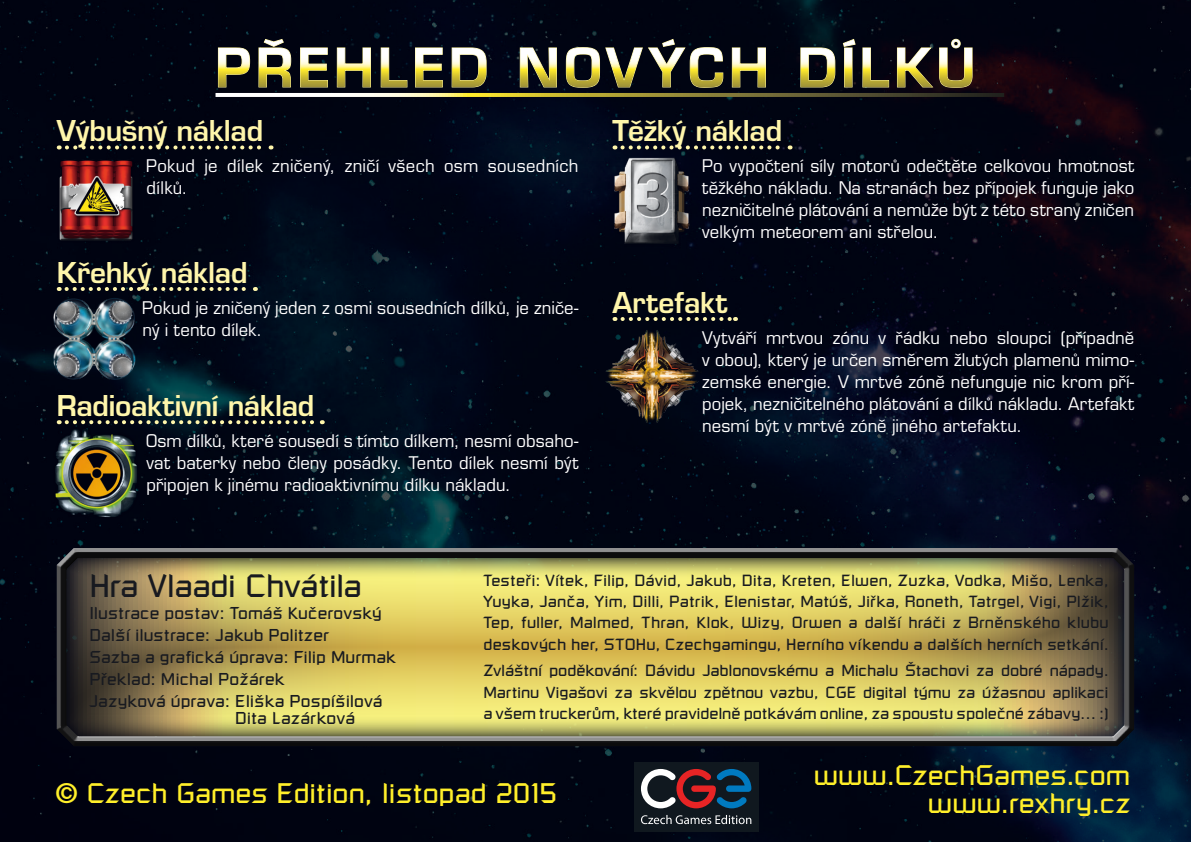
<style>
.page{position:relative;width:1191px;height:842px;background:#fff}
.page>*{position:absolute;margin:0;border:0;box-sizing:border-box;transform-origin:0 0}
.t1{font:600 52px "Eurostile CE";letter-spacing:.085em;color:#fff}
.t2{font:500 32px "Russell Square CE";letter-spacing:-.005em;color:#181a20}
.t3{font:500 28px/27.8px "Russell Square CE";color:#ffef2a;text-align:right}
.t4{font:600 28px "Eurostile CE";letter-spacing:-.015em;color:#fff6ab}
.t5{font:600 28px "Eurostile CE";letter-spacing:.005em;color:#fff6ab}
.t6{font:500 17px/22px "Eurostile CE";letter-spacing:.01em;color:#fff;text-align:justify}
.t7{font:500 17px/22px "Russell Square CE";letter-spacing:.015em;color:#181a20}
.t8{font:500 16px/21.2px "Russell Square CE";letter-spacing:.01em;color:#181a20;text-align:justify}
</style>
<div class="page">
<img style="left:0;top:0;width:1191px;height:842px">
<svg style="left:67px;top:145px;width:204px;height:4px"></svg>
<svg style="left:142px;top:287px;width:114px;height:4px"></svg>
<svg style="left:67px;top:420px;width:256px;height:4px"></svg>
<img style="left:57px;top:159px;width:78px;height:83px">
<img style="left:45px;top:287px;width:97px;height:97px">
<img style="left:52px;top:426px;width:88px;height:94px">
<svg style="left:622px;top:145px;width:168px;height:4px"></svg>
<svg style="left:622px;top:317px;width:114px;height:4px"></svg>
<img style="left:613px;top:151px;width:77px;height:101px">
<img style="left:601px;top:325px;width:101px;height:101px">
<svg style="left:215px;top:93px;width:789px;height:4px"></svg>
<svg style="left:217px;top:47px;width:34px;height:41px"></svg>
<svg style="left:258px;top:38px;width:34px;height:50px"></svg>
<svg style="left:299px;top:47px;width:29px;height:41px"></svg>
<svg style="left:336px;top:47px;width:35px;height:41px"></svg>
<svg style="left:380px;top:47px;width:28px;height:41px"></svg>
<svg style="left:414px;top:47px;width:29px;height:41px"></svg>
<svg style="left:451px;top:47px;width:36px;height:41px"></svg>
<svg style="left:519px;top:47px;width:38px;height:41px"></svg>
<svg style="left:565px;top:38px;width:159px;height:50px"></svg>
<svg style="left:731px;top:47px;width:35px;height:41px"></svg>
<svg style="left:800px;top:47px;width:36px;height:41px"></svg>
<svg style="left:842px;top:38px;width:14px;height:50px"></svg>
<svg style="left:862px;top:47px;width:27px;height:41px"></svg>
<svg style="left:896px;top:38px;width:77px;height:50px"></svg>
<svg style="left:55px;top:547px;width:1080px;height:6px;fill:#8c8c8d"></svg>
<div style="left:55px;top:553px;width:1080px;height:196px;background:#181a20;opacity:.75"></div>
<div style="left:634px;top:762px;width:124px;height:69px;background:#10181f"></div>
<svg style="left:641px;top:815px;width:110px;height:9px"></svg>
<svg style="left:641px;top:769px;width:110px;height:39px"></svg>
<h1 class="t1" style="left:215px;top:35px;width:761px">PŘEHLED NOVÝCH DÍLKŮ</h1>
<h3 class="t4" style="left:57px;top:114px;width:208px">Výbušný náklad</h3>
<p class="t6" style="left:146px;top:155px;width:434px">Pokud je dílek zničený, zničí všech osm sousedních dílků.</p>
<h3 class="t4" style="left:57px;top:255px;width:192px">Křehký náklad</h3>
<p class="t6" style="left:142px;top:296px;width:438px">Pokud je zničený jeden z osmi sousedních dílků, je zniče&shy;ný i tento dílek.</p>
<h3 class="t4" style="left:57px;top:388px;width:259px">Radioaktivní náklad</h3>
<p class="t6" style="left:146px;top:429px;width:434px">Osm dílků, které sousedí s tímto dílkem, nesmí obsaho&shy;vat baterky nebo členy posádky. Tento dílek nesmí být připojen k jinému radioaktivnímu dílku nákladu.</p>
<h3 class="t4" style="left:612px;top:114px;width:171px">Těžký náklad</h3>
<p class="t6" style="left:702px;top:155px;width:434px">Po vypočtení síly motorů odečtěte celkovou hmotnost těžkého nákladu. Na stranách bez přípojek funguje jako nezničitelné plátování a nemůže být z této strany zničen velkým meteorem ani střelou.</p>
<h3 class="t5" style="left:612px;top:285px;width:117px">Artefakt</h3>
<p class="t6" style="left:702px;top:326px;width:434px">Vytváří mrtvou zónu v řádku nebo sloupci (případně v obou), který je určen směrem žlutých plamenů mimo&shy;zemské energie. V mrtvé zóně nefunguje nic krom pří&shy;pojek, nezničitelného plátování a dílků nákladu. Artefakt nesmí být v mrtvé zóně jiného artefaktu.</p>
<h2 class="t2" style="left:89px;top:562px;width:274px">Hra Vlaadi Chvátila</h2>
<p class="t7" style="left:89px;top:601px;width:308px">Ilustrace postav: Tomáš Kučerovský Další ilustrace: Jakub Politzer<br>Sazba a grafická úprava: Filip Murmak Překlad: Michal Požárek<br>Jazyková úprava: Eliška Pospíšilová</p>
<p class="t7" style="left:235px;top:705px;width:121px">Dita Lazárková</p>
<p class="t8" style="left:483px;top:568px;width:627px">Testeři: Vítek, Filip, Dávid, Jakub, Dita, Kreten, Elwen, Zuzka, Vodka, Mišo, Lenka, Yuyka, Janča, Yim, Dilli, Patrik, Elenistar, Matúš, Jiřka, Roneth, Tatrgel, Vigi, Plžik, Tep, fuller, Malmed, Thran, Klok, Wizy, Orwen a další hráči z Brněnského klubu deskových her, STOHu, Czechgamingu, Herního víkendu a dalších herních setkání.</p>
<p class="t8" style="left:483px;top:659px;width:627px">Zvláštní poděkování: Dávidu Jablonovskému a Michalu Štachovi za dobré nápady.<br>Martinu Vigašovi za skvělou zpětnou vazbu, CGE digital týmu za úžasnou aplikaci a všem truckerům, které pravidelně potkávám online, za spoustu společné zábavy… :)</p>
<h3 class="t3" style="left:56px;top:777px;width:503px">© Czech Games Edition, listopad 2015</h3>
<h3 class="t3" style="left:813px;top:759px;width:318px">www.CzechGames.com www.rexhry.cz</h3>
</div>
